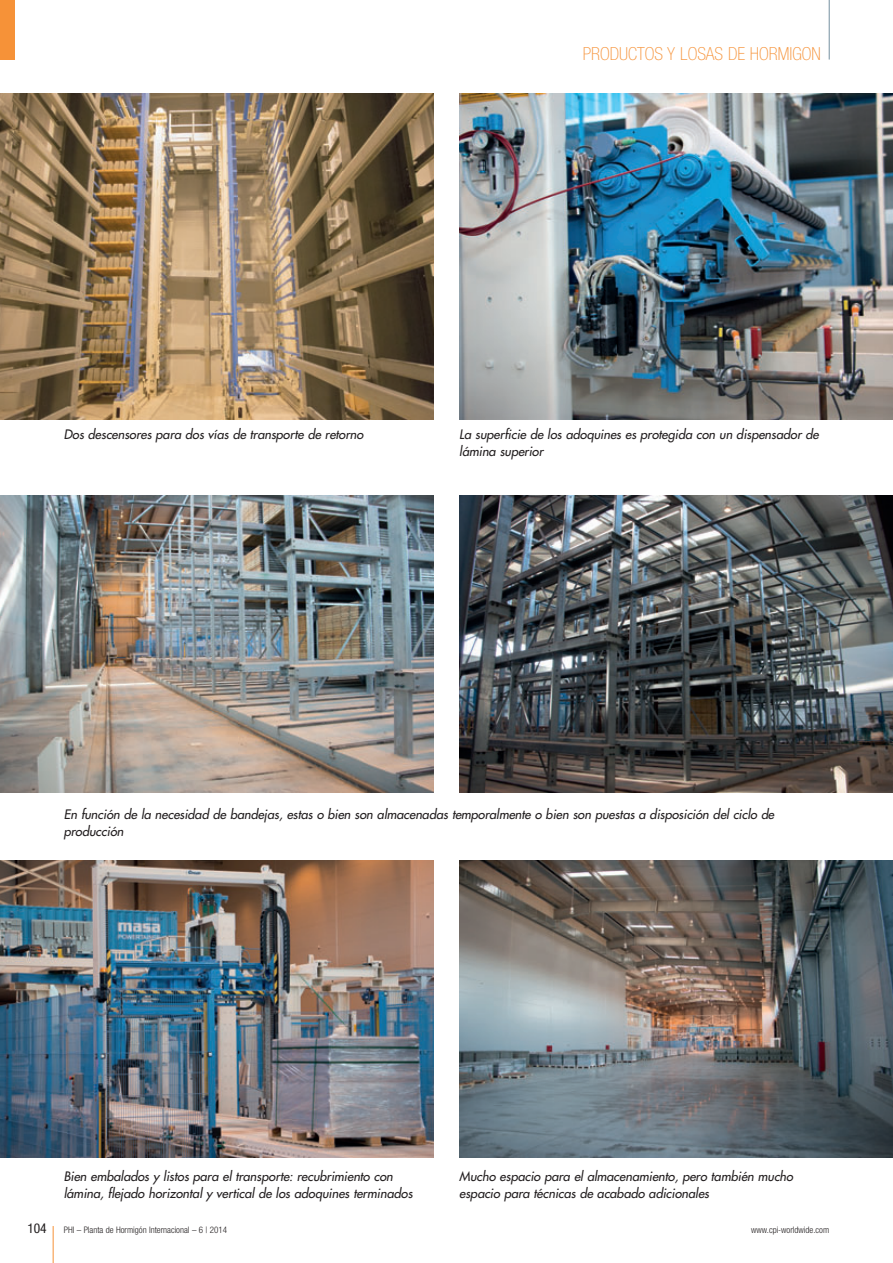
<style>
.page{position:relative;width:893px;height:1263px;background:#fff}
.page>*{position:absolute;margin:0;border:0;box-sizing:border-box;transform-origin:0 0}
.t1{font:100 condensed 18px "Helvetica Neue";color:#f69238}
.t2{font:condensed 13.5px "Helvetica Neue";color:#231f20}
.t3{font:italic 12.75px/17.2px "Futura";color:#231f20}
.t4{font:300 condensed 9px "Helvetica Neue";color:#231f20}
</style>
<div class="page">
<hr style="left:53px;top:1226px;width:1px;height:37px;background:#f69238">
<hr style="left:829px;top:0;width:1px;height:60px;background:#73909f">
<div style="left:0;top:0;width:15px;height:60px;background:#f69238"></div>
<img style="left:0;top:94px;width:434px;height:325px">
<img style="left:459px;top:94px;width:434px;height:325px">
<img style="left:0;top:860px;width:434px;height:297px">
<img style="left:459px;top:860px;width:434px;height:297px">
<img style="left:0;top:495px;width:434px;height:298px">
<img style="left:459px;top:495px;width:434px;height:298px">
<h1 class="t1" style="left:583px;top:43px;width:239px">PRODUCTOS Y LOSAS DE HORMIGON</h1>
<p class="t3" style="left:64px;top:426px;width:304px">Dos descensores para dos vías de transporte de retorno</p>
<p class="t3" style="left:459px;top:426px;width:364px">La superficie de los adoquines es protegida con un dispensador de lámina superior</p>
<p class="t3" style="left:64px;top:805px;width:714px">En función de la necesidad de bandejas, estas o bien son almacenadas temporalmente o bien son puestas a disposición del ciclo de producción</p>
<p class="t3" style="left:64px;top:1167px;width:353px">Bien embalados y listos para el transporte: recubrimiento con lámina, flejado horizontal y vertical de los adoquines terminados</p>
<p class="t3" style="left:459px;top:1167px;width:338px">Mucho espacio para el almacenamiento, pero también mucho espacio para técnicas de acabado adicionales</p>
<p class="t2" style="left:27px;top:1220px;width:21px">104</p>
<p class="t4" style="left:64px;top:1224px;width:165px">PHI – Planta de Hormigón Internacional – 6 | 2014</p>
<p class="t4" style="left:751px;top:1224px;width:79px">www.cpi-worldwide.com</p>
</div>
